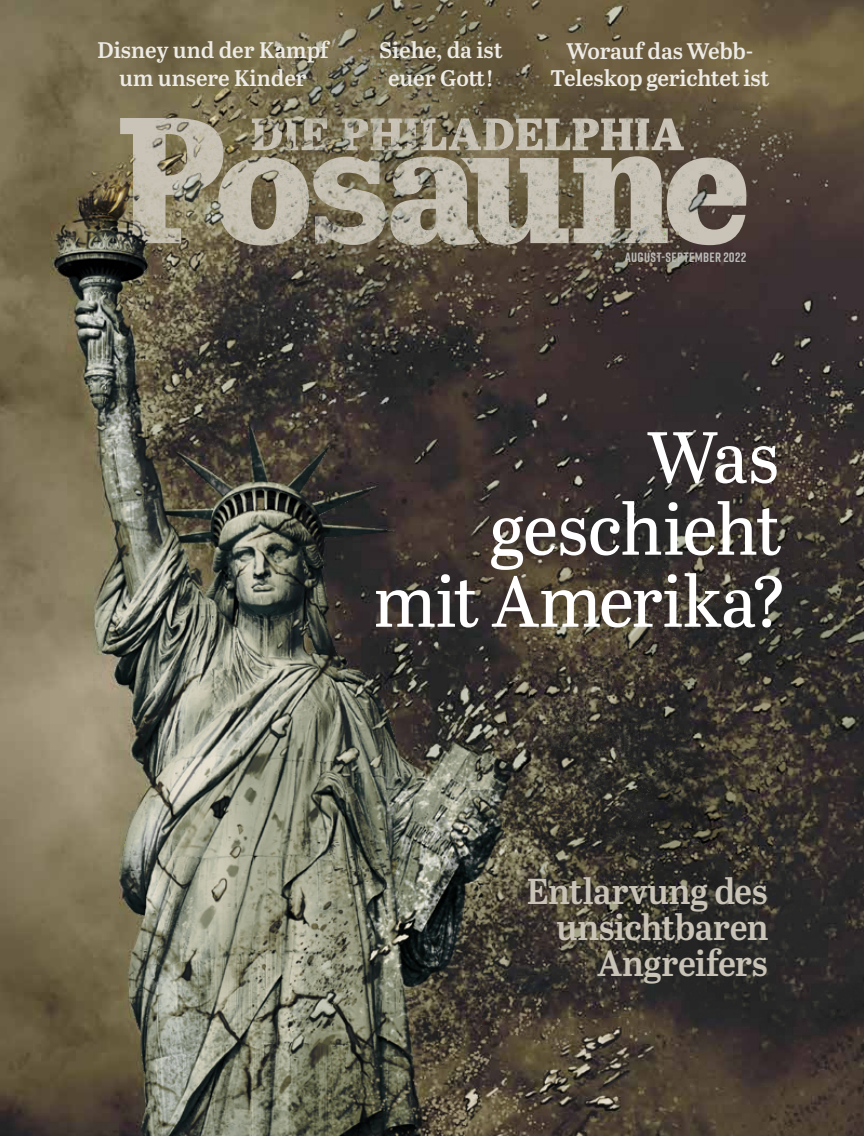
<style>
.page{position:relative;width:864px;height:1136px;background:#fff}
.page>*{position:absolute;margin:0;border:0;box-sizing:border-box;transform-origin:0 0}
.t1{font:72px/72px "Abril Titling";letter-spacing:-.02em;color:#fff;text-align:right}
.t2{font:36px/36px "Abril Titling Sb";letter-spacing:-.015em;color:#c9c4b7;text-align:right}
.t3{font:600 22.5px/27px "Abril Text";letter-spacing:-.005em;color:#edebe6;text-align:center}
.t4{font:700 13.5px "Rift Soft";letter-spacing:.03em;color:#b9b9b7}
</style>
<div class="page">
<img style="left:0;top:0;width:863px;height:1135px">
<svg style="left:117px;top:118px;width:629px;height:127px"></svg>
<p class="t3" style="left:97px;top:36px;width:233px">Disney und der Kampf um unsere Kinder</p>
<p class="t3" style="left:379px;top:36px;width:125px">Siehe, da ist euer Gott!</p>
<p class="t3" style="left:550px;top:36px;width:220px">Worauf das Webb-<br>Teleskop gerichtet ist</p>
<p class="t4" style="left:625px;top:247px;width:123px">AUGUST-SEPTEMBER 2022</p>
<h1 class="t1" style="left:373px;top:418px;width:415px">Was geschieht mit Amerika?</h1>
<h2 class="t2" style="left:526px;top:872px;width:243px">Entlarvung des unsichtbaren<br>Angreifers</h2>
</div>
